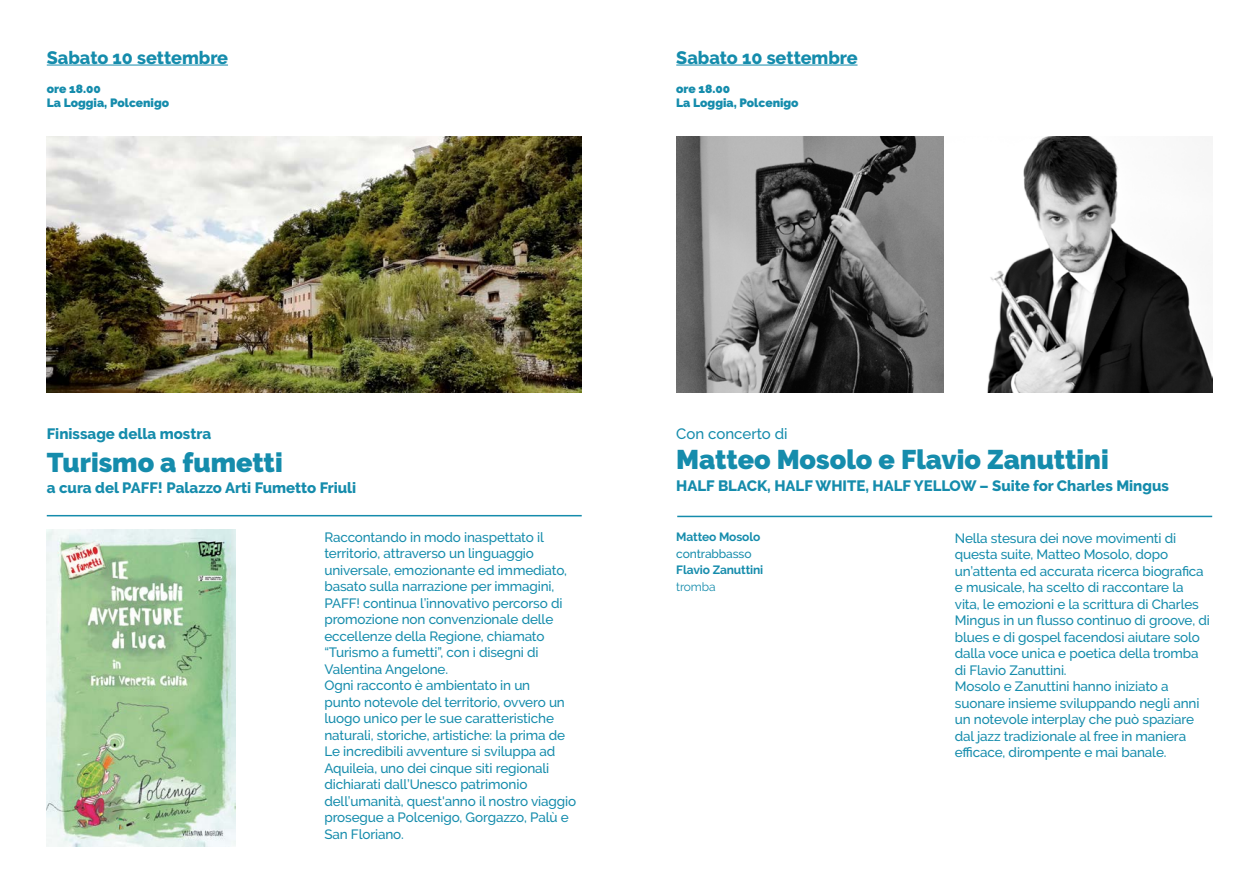
<style>
.page{position:relative;width:1259px;height:893px;background:#fff}
.page>*{position:absolute;margin:0;border:0;box-sizing:border-box;transform-origin:0 0}
.t1{font:900 27px "Raleway";color:#158cac}
.t2{font:800 18px "Raleway";color:#158cac}
.t3{font:800 15px "Raleway";color:#158cac}
.t4{font:500 15px "Raleway";color:#158cac}
.t5{font:500 13.5px/16.5px "Raleway";letter-spacing:-.01em;color:#158cac}
.t6{font:900 12px/14.4px "Raleway";color:#158cac}
.t7{font:700 12px "Raleway";letter-spacing:-.01em;color:#158cac}
.t8{font:500 12px "Raleway";letter-spacing:-.01em;color:#158cac}
.t9{font:12px "Raleway";letter-spacing:-.01em;color:#158cac}
</style>
<div class="page">
<hr style="left:677px;top:516px;width:535px;height:1px;background:#158cac">
<hr style="left:47px;top:515px;width:535px;height:1px;background:#158cac">
<img style="left:676px;top:137px;width:536px;height:255px">
<hr style="left:676px;top:65px;width:181px;height:1px;background:#158cac">
<hr style="left:47px;top:65px;width:181px;height:1px;background:#158cac">
<img style="left:47px;top:529px;width:188px;height:317px">
<img style="left:47px;top:137px;width:535px;height:255px">
<h2 class="t2" style="left:47px;top:47px;width:183px">Sabato 10 settembre</h2>
<p class="t6" style="left:47px;top:81px;width:124px">ore 18.00<br>La Loggia, Polcenigo</p>
<p class="t3" style="left:47px;top:425px;width:166px">Finissage della mostra</p>
<h1 class="t1" style="left:47px;top:447px;width:237px">Turismo a fumetti</h1>
<p class="t3" style="left:47px;top:479px;width:311px">a cura del PAFF! Palazzo Arti Fumetto Friuli</p>
<h2 class="t2" style="left:676px;top:47px;width:183px">Sabato 10 settembre</h2>
<p class="t6" style="left:676px;top:81px;width:124px">ore 18.00<br>La Loggia, Polcenigo</p>
<p class="t4" style="left:676px;top:425px;width:113px">Con concerto di</p>
<h1 class="t1" style="left:676px;top:444px;width:434px">Matteo Mosolo e Flavio Zanuttini</h1>
<p class="t3" style="left:676px;top:477px;width:494px">HALF BLACK, HALF WHITE, HALF YELLOW – Suite for Charles Mingus</p>
<p class="t5" style="left:324px;top:529px;width:253px">Raccontando in modo inaspettato il territorio, attraverso un linguaggio universale, emozionante ed immediato, basato sulla narrazione per immagini, PAFF! continua l’innovativo percorso di promozione non convenzionale delle eccellenze della Regione, chiamato “Turismo a fumetti”, con i disegni di Valentina Angelone.<br>Ogni racconto è ambientato in un<br>punto notevole del territorio, ovvero un luogo unico per le sue caratteristiche naturali, storiche, artistiche: la prima de Le incredibili avventure si sviluppa ad Aquileia, uno dei cinque siti regionali dichiarati dall’Unesco patrimonio dell’umanità, quest'anno il nostro viaggio prosegue a Polcenigo, Gorgazzo, Palù e San Floriano.</p>
<p class="t7" style="left:676px;top:530px;width:85px">Matteo Mosolo</p>
<p class="t8" style="left:676px;top:546px;width:77px">contrabbasso</p>
<p class="t7" style="left:676px;top:563px;width:89px">Flavio Zanuttini</p>
<p class="t9" style="left:676px;top:579px;width:41px">tromba</p>
<p class="t5" style="left:955px;top:530px;width:257px">Nella stesura dei nove movimenti di questa suite, Matteo Mosolo, dopo un’attenta ed accurata ricerca biografica e musicale, ha scelto di raccontare la vita, le emozioni e la scrittura di Charles Mingus in un flusso continuo di groove, di blues e di gospel facendosi aiutare solo dalla voce unica e poetica della tromba di Flavio Zanuttini.<br>Mosolo e Zanuttini hanno iniziato a suonare insieme sviluppando negli anni un notevole interplay che può spaziare dal jazz tradizionale al free in maniera efficace, dirompente e mai banale.</p>
</div>
